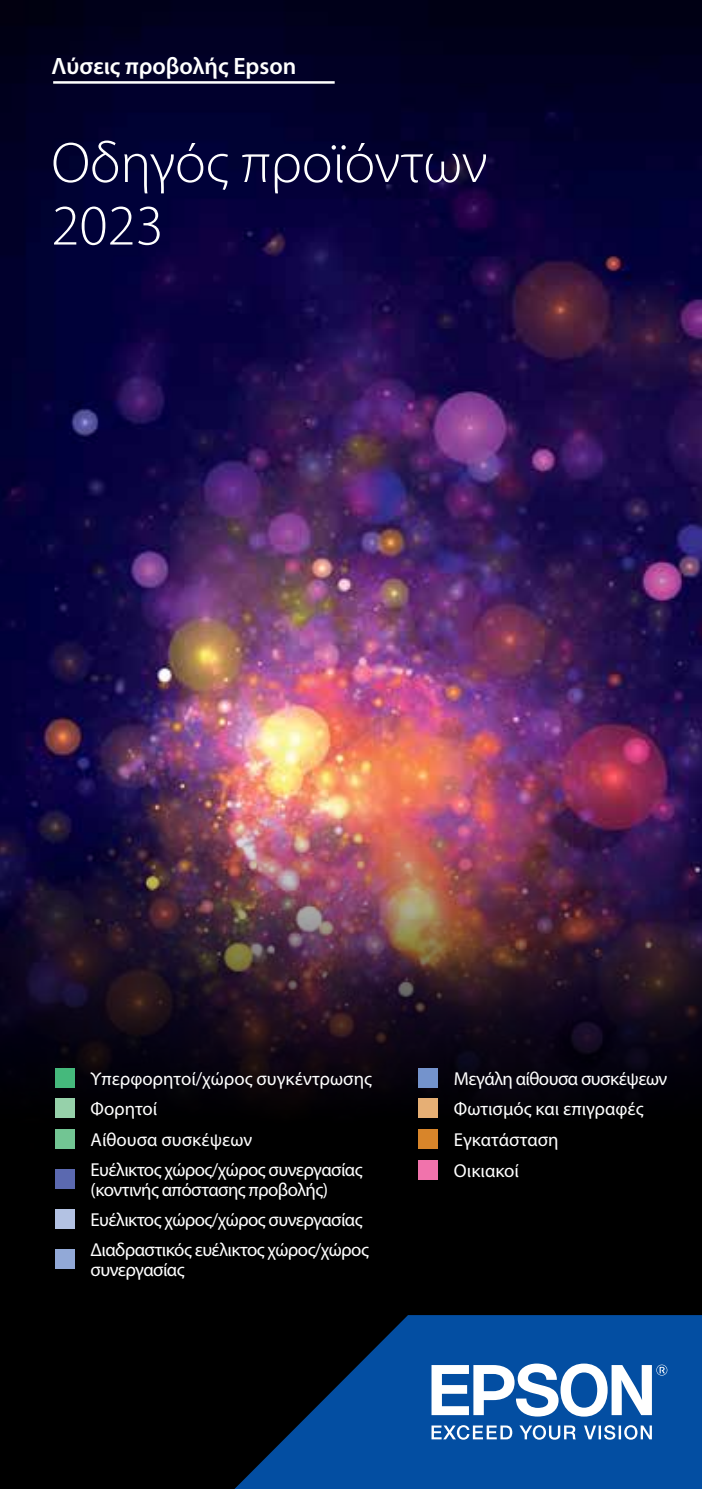
<style>
.page{position:relative;width:702px;height:1489px;background:#fff}
.page>*{position:absolute;margin:0;border:0;box-sizing:border-box;transform-origin:0 0}
.t1{font:300 57.5px/62.5px "Myriad Pro";color:#fff}
.t2{font:600 23.75px "Myriad Pro";color:#fff}
.t3{font:18.75px/30.5px "Myriad Pro";letter-spacing:-.005em;color:#fff}
.t4{font:18.75px/30.2px "Myriad Pro";letter-spacing:-.03em;color:#fff}
</style>
<div class="page">
<img style="left:0;top:0;width:702px;height:1488px">
<hr style="left:53px;top:81px;width:281px;height:3px;background:#fff">
<div style="left:55px;top:1067px;width:20px;height:20px;background:#45b97c"></div>
<div style="left:55px;top:1098px;width:20px;height:19px;background:#96d1aa"></div>
<div style="left:55px;top:1128px;width:20px;height:20px;background:#72c593"></div>
<div style="left:55px;top:1168px;width:20px;height:20px;background:#5b69b0"></div>
<div style="left:55px;top:1209px;width:20px;height:19px;background:#b3c2e3"></div>
<div style="left:55px;top:1249px;width:20px;height:20px;background:#92a9d7"></div>
<div style="left:418px;top:1067px;width:20px;height:20px;background:#7493cc"></div>
<div style="left:418px;top:1098px;width:20px;height:20px;background:#e6af75"></div>
<div style="left:418px;top:1129px;width:20px;height:19px;background:#d8852a"></div>
<div style="left:418px;top:1159px;width:20px;height:20px;background:#f173ac"></div>
<svg style="left:234px;top:1314px;width:468px;height:174px;background:#023b7b"></svg>
<svg style="left:431px;top:1424px;width:81px;height:15px"></svg>
<svg style="left:519px;top:1424px;width:56px;height:15px"></svg>
<svg style="left:584px;top:1424px;width:68px;height:15px"></svg>
<svg style="left:431px;top:1363px;width:236px;height:53px"></svg>
<p class="t2" style="left:51px;top:51px;width:246px">Λύσεις προβολής Epson</p>
<h1 class="t1" style="left:51px;top:132px;width:437px">Οδηγός προϊόντων<br>2023</h1>
<p class="t3" style="left:91px;top:1062px;width:283px">Υπερφορητοί/χώρος συγκέντρωσης<br>Φορητοί<br>Αίθουσα συσκέψεων<br>Ευέλικτος χώρος/χώρος συνεργασίας</p>
<p class="t4" style="left:91px;top:1174px;width:280px">(κοντινής απόστασης προβολής)<br>Ευέλικτος χώρος/χώρος συνεργασίας<br>Διαδραστικός ευέλικτος χώρος/χώρος</p>
<p class="t4" style="left:91px;top:1254px;width:95px">συνεργασίας</p>
<p class="t3" style="left:454px;top:1062px;width:215px">Μεγάλη αίθουσα συσκέψεων<br>Φωτισμός και επιγραφές<br>Εγκατάσταση<br>Οικιακοί</p>
</div>
